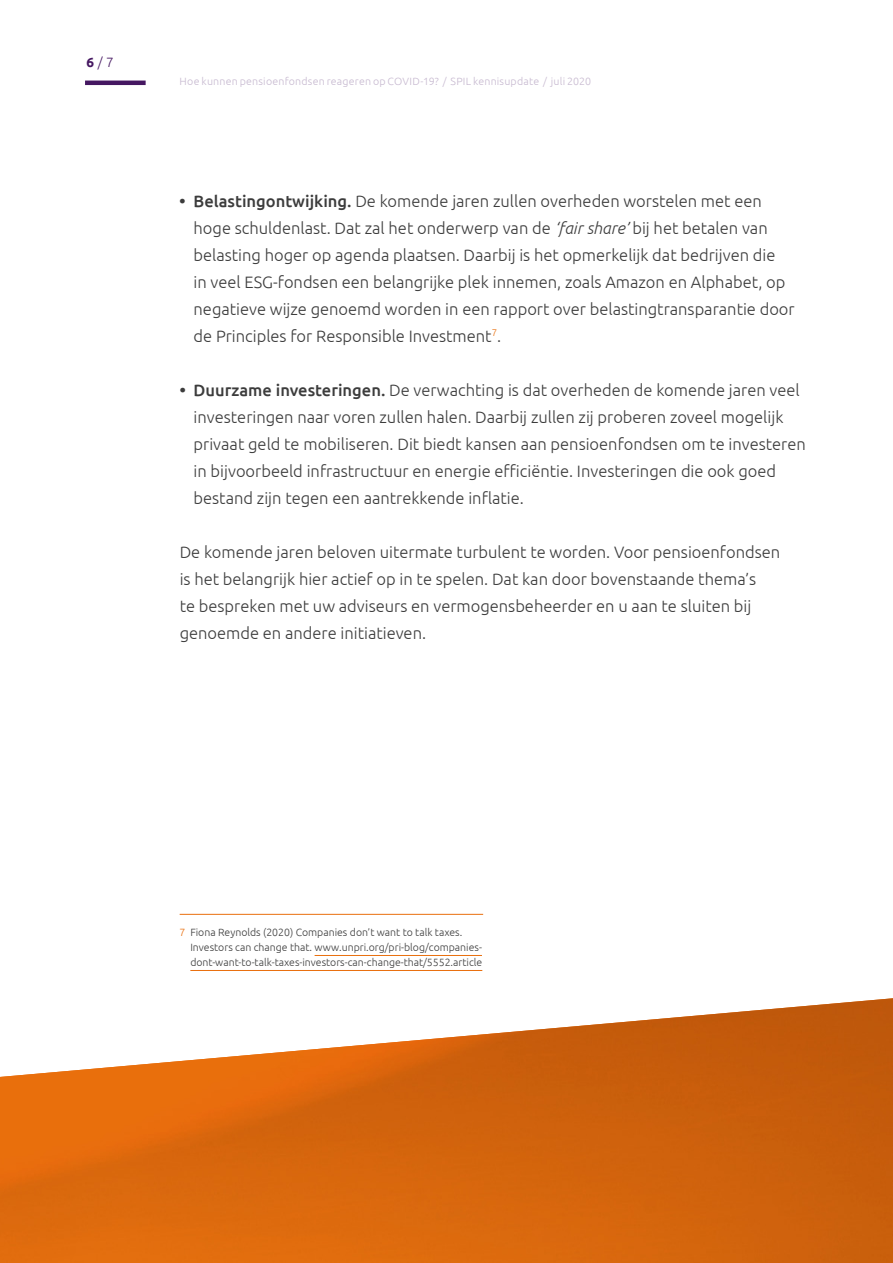
<style>
.page{position:relative;width:893px;height:1263px;background:#fff}
.page>*{position:absolute;margin:0;border:0;box-sizing:border-box;transform-origin:0 0}
.t1{font:300 16.5px/27px "Ubuntu";color:#3c3c3c}
.t2{font:300 13.5px "Ubuntu";color:#451761}
.t3{font:300 10.5px/15px "Ubuntu";color:#3c3c3c}
.t4{font:300 10.5px "Ubuntu";letter-spacing:.02em;color:#c7b9d0}
.s1{font-weight:700}
.s2{font-weight:500}
.s3{font-style:italic}
.s4{color:#e96f0e}
</style>
<div class="page">
<hr style="left:85px;top:81px;width:61px;height:4px;background:#451761">
<hr style="left:180px;top:914px;width:303px;height:1px;background:#e96f0e">
<hr style="left:315px;top:955px;width:167px;height:1px;background:#e96f0e">
<hr style="left:190px;top:970px;width:292px;height:1px;background:#e96f0e">
<img style="left:0;top:998px;width:893px;height:265px">
<p class="t2" style="left:86px;top:54px;width:29px"><span class="s1">6</span> / 7</p>
<p class="t4" style="left:180px;top:75px;width:413px">Hoe kunnen pensioenfondsen reageren op COVID-19? / SPIL kennisupdate / juli 2020</p>
<p class="t1" style="left:194px;top:187px;width:603px;text-indent:-14px"><span class="s1">•</span> <span class="s2">Belastingontwijking.</span> De komende jaren zullen overheden worstelen met een hoge schuldenlast. Dat zal het onderwerp van de <span class="s3">‘fair share’</span> bij het betalen van belasting hoger op agenda plaatsen. Daarbij is het opmerkelijk dat bedrijven die<br>in veel ESG-fondsen een belangrijke plek innemen, zoals Amazon en Alphabet, op negatieve wijze genoemd worden in een rapport over belastingtransparantie door de Principles for Responsible Investment<sup>7</sup>.</p>
<p class="t1" style="left:194px;top:376px;width:614px;text-indent:-14px"><span class="s1">•</span> <span class="s2">Duurzame investeringen.</span> De verwachting is dat overheden de komende jaren veel investeringen naar voren zullen halen. Daarbij zullen zij proberen zoveel mogelijk privaat geld te mobiliseren. Dit biedt kansen aan pensioenfondsen om te investeren in bijvoorbeeld infrastructuur en energie efficiëntie. Investeringen die ook goed bestand zijn tegen een aantrekkende inflatie.</p>
<p class="t1" style="left:180px;top:538px;width:602px">De komende jaren beloven uitermate turbulent te worden. Voor pensioenfondsen is het belangrijk hier actief op in te spelen. Dat kan door bovenstaande thema’s<br>te bespreken met uw adviseurs en vermogensbeheerder en u aan te sluiten bij genoemde en andere initiatieven.</p>
<p class="t3" style="left:190px;top:924px;width:293px;text-indent:-11px"><span class="s4">7</span> Fiona Reynolds (2020) Companies don’t want to talk taxes.<br>Investors can change that. www.unpri.org/pri-blog/companies&shy;dont-want-to-talk-taxes-investors-can-change-that/5552.article</p>
</div>
